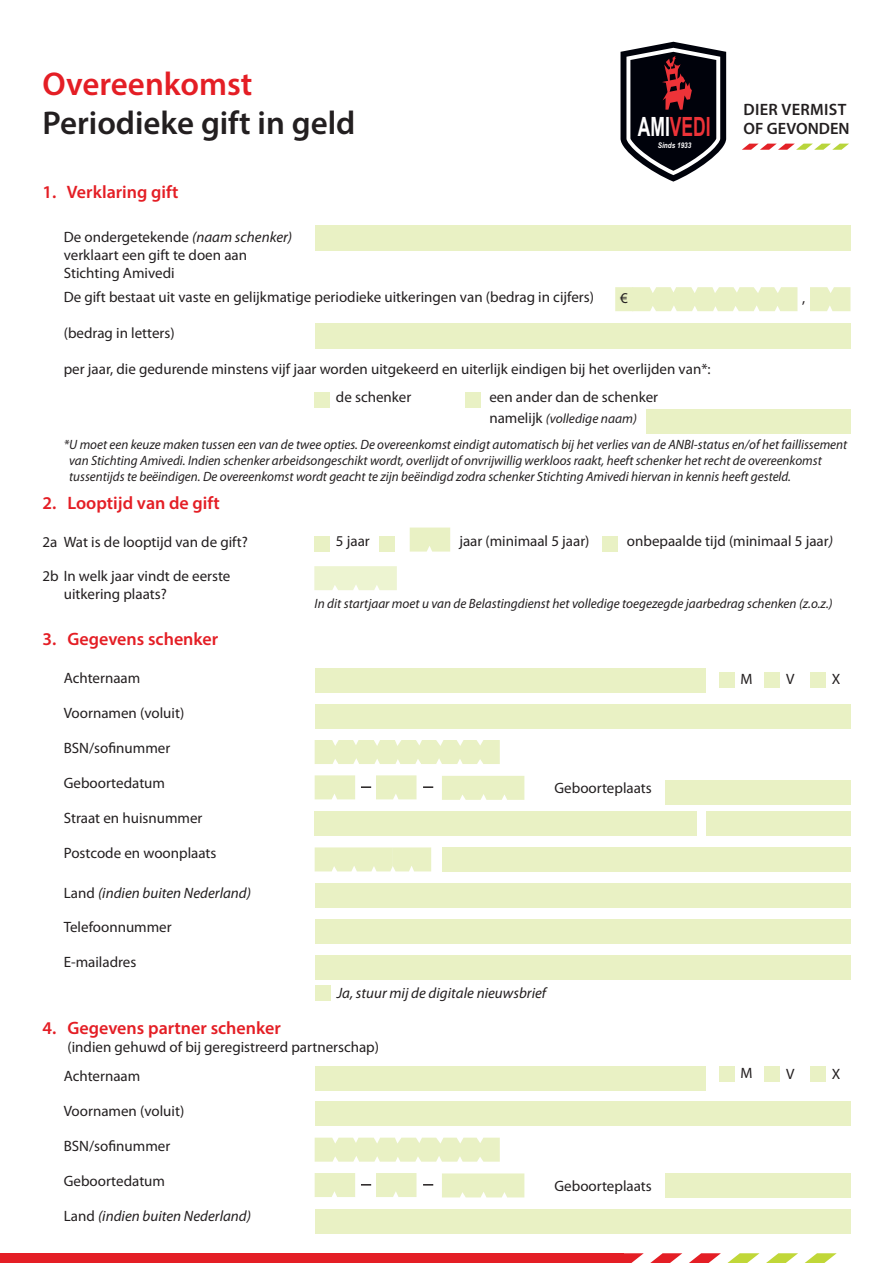
<style>
.page{position:relative;width:893px;height:1263px;background:#fff}
.page>*{position:absolute;margin:0;border:0;box-sizing:border-box;transform-origin:0 0}
.t1{font:600 33px "Myriad Pro";color:#231f20}
.t2{font:600 33px "Myriad Pro";color:#e41e25}
.t3{font:700 26.55px "Arial Narrow";color:#ed3338;scale:.8 1}
.t4{font:600 18px "Myriad Pro";color:#e41e25}
.t5{font:600 16.5px/19.6px "Myriad Pro";letter-spacing:.02em;color:#231f20}
.t6{font:15px/18px "Myriad Pro";color:#231f20}
.t7{font:italic 15px "Myriad Pro";color:#231f20}
.t8{font:italic 13.5px/16.2px "Myriad Pro";color:#231f20}
.t9{font:italic 700 7.8px "Arial Narrow";color:#fff}
.s1{color:#fff}
.s2{font-style:italic}
.s3{font-style:normal;font-size:15px}
.s4{font-style:normal}
</style>
<div class="page">
<svg style="left:620px;top:42px;width:106px;height:140px"></svg>
<svg style="left:742px;top:144px;width:107px;height:6px"></svg>
<div style="left:314px;top:536px;width:16px;height:15px;background:#e9f1c4"></div>
<div style="left:379px;top:536px;width:16px;height:15px;background:#e9f1c4"></div>
<svg style="left:410px;top:527px;width:40px;height:24px"></svg>
<div style="left:314px;top:566px;width:83px;height:24px;background:#edf4d1"></div>
<div style="left:602px;top:536px;width:16px;height:15px;background:#e9f1c4"></div>
<div style="left:646px;top:409px;width:204px;height:24px;background:#e9f1c4"></div>
<div style="left:314px;top:392px;width:16px;height:16px;background:#e9f1c4"></div>
<div style="left:466px;top:392px;width:15px;height:16px;background:#e9f1c4"></div>
<svg style="left:810px;top:287px;width:40px;height:24px"></svg>
<svg style="left:615px;top:287px;width:182px;height:24px;background:#eaf1c7"></svg>
<div style="left:315px;top:1102px;width:535px;height:24px;background:#e9f1c4"></div>
<div style="left:315px;top:1066px;width:390px;height:24px;background:#e9f1c4"></div>
<div style="left:315px;top:1209px;width:535px;height:24px;background:#e9f1c4"></div>
<svg style="left:315px;top:1137px;width:185px;height:24px;background:#eaf2c8"></svg>
<div style="left:665px;top:1174px;width:185px;height:24px;background:#e9f1c4"></div>
<svg style="left:315px;top:1173px;width:40px;height:24px"></svg>
<div style="left:442px;top:1173px;width:82px;height:24px;background:#e9f1c4"></div>
<svg style="left:361px;top:1173px;width:55px;height:24px"></svg>
<div style="left:315px;top:225px;width:535px;height:26px;background:#e9f1c4"></div>
<div style="left:315px;top:323px;width:535px;height:26px;background:#e9f1c4"></div>
<div style="left:0;top:1253px;width:624px;height:10px;background:#e41e25"></div>
<svg style="left:624px;top:1253px;width:213px;height:10px"></svg>
<div style="left:315px;top:704px;width:535px;height:24px;background:#e9f1c4"></div>
<div style="left:315px;top:668px;width:390px;height:24px;background:#e9f1c4"></div>
<div style="left:719px;top:672px;width:15px;height:16px;background:#e9f1c4"></div>
<div style="left:764px;top:672px;width:16px;height:15px;background:#e9f1c4"></div>
<div style="left:810px;top:672px;width:16px;height:15px;background:#e9f1c4"></div>
<div style="left:315px;top:811px;width:382px;height:25px;background:#e9f1c4"></div>
<svg style="left:315px;top:740px;width:185px;height:24px;background:#eaf1c7"></svg>
<div style="left:315px;top:883px;width:535px;height:24px;background:#e9f1c4"></div>
<div style="left:315px;top:919px;width:535px;height:24px;background:#e9f1c4"></div>
<div style="left:315px;top:955px;width:535px;height:24px;background:#e9f1c4"></div>
<div style="left:442px;top:847px;width:408px;height:24px;background:#e9f1c4"></div>
<svg style="left:315px;top:847px;width:116px;height:24px;background:#e9f1c6"></svg>
<div style="left:315px;top:985px;width:16px;height:15px;background:#e9f1c4"></div>
<svg style="left:315px;top:775px;width:40px;height:24px"></svg>
<div style="left:442px;top:776px;width:82px;height:24px;background:#e9f1c4"></div>
<svg style="left:361px;top:775px;width:55px;height:24px"></svg>
<svg style="left:423px;top:786px;width:10px;height:2px"></svg>
<div style="left:706px;top:811px;width:144px;height:25px;background:#e9f1c4"></div>
<div style="left:665px;top:780px;width:185px;height:24px;background:#e9f1c4"></div>
<div style="left:719px;top:1066px;width:15px;height:16px;background:#e9f1c4"></div>
<div style="left:764px;top:1066px;width:16px;height:15px;background:#e9f1c4"></div>
<div style="left:810px;top:1066px;width:16px;height:15px;background:#e9f1c4"></div>
<h1 class="t2" style="left:42px;top:63px;width:211px">Overeenkomst</h1>
<h1 class="t1" style="left:42px;top:102px;width:314px">Periodieke gift in geld</h1>
<p class="t4" style="left:42px;top:180px;width:137px">1. Verklaring gift</p>
<h2 class="t3" style="left:638px;top:107px;width:93px"><span class="s1">AMI</span>VEDI</h2>
<p class="t9" style="left:658px;top:140px;width:35px">Sinds 1933</p>
<p class="t5" style="left:743px;top:99px;width:108px">DIER VERMIST<br>OF GEVONDEN</p>
<p class="t6" style="left:64px;top:228px;width:230px">De ondergetekende <span class="s2">(naam schenker) </span>verklaart een gift te doen aan<br>Stichting Amivedi</p>
<p class="t6" style="left:64px;top:288px;width:532px">De gift bestaat uit vaste en gelijkmatige periodieke uitkeringen van (bedrag in cijfers)</p>
<p class="t6" style="left:64px;top:324px;width:112px">(bedrag in letters)</p>
<p class="t6" style="left:336px;top:355px;width:376px;line-height:27.6px;text-indent:-272px">per jaar, die gedurende minstens vijf jaar worden uitgekeerd en uiterlijk eindigen bij het overlijden van*: de schenker</p>
<p class="t6" style="left:620px;top:289px;width:9px">€</p>
<p class="t6" style="left:802px;top:289px;width:5px">,</p>
<p class="t6" style="left:489px;top:388px;width:170px">een ander dan de schenker</p>
<p class="t8" style="left:489px;top:410px;width:149px"><span class="s3">namelijk</span> (volledige naam)</p>
<p class="t8" style="left:69px;top:436px;width:780px;text-indent:-5px">* U moet een keuze maken tussen een van de twee opties. De overeenkomst eindigt automatisch bij het verlies van de ANBI-status en/of het faillissement van Stichting Amivedi. Indien schenker arbeidsongeschikt wordt, overlijdt of onvrijwillig werkloos raakt, heeft schenker het recht de overeenkomst tussentijds te beëindigen. De overeenkomst wordt geacht te zijn beëindigd zodra schenker Stichting Amivedi hiervan in kennis heeft gesteld.</p>
<p class="t4" style="left:42px;top:491px;width:179px">2. Looptijd van de gift</p>
<p class="t6" style="left:42px;top:533px;width:207px">2a Wat is de looptijd van de gift?</p>
<p class="t6" style="left:64px;top:567px;width:168px;text-indent:-21px">2b In welk jaar vindt de eerste uitkering plaats?</p>
<p class="t4" style="left:42px;top:627px;width:177px">3. Gegevens schenker</p>
<p class="t6" style="left:64px;top:669px;width:78px">Achternaam</p>
<p class="t6" style="left:64px;top:704px;width:122px">Voornamen (voluit)</p>
<p class="t6" style="left:64px;top:739px;width:108px">BSN/sofinummer</p>
<p class="t6" style="left:64px;top:774px;width:103px">Geboortedatum</p>
<p class="t6" style="left:64px;top:809px;width:140px">Straat en huisnummer</p>
<p class="t6" style="left:64px;top:843px;width:154px">Postcode en woonplaats</p>
<p class="t7" style="left:64px;top:883px;width:189px"><span class="s4">Land</span> (indien buiten Nederland)</p>
<p class="t6" style="left:64px;top:918px;width:109px">Telefoonnummer</p>
<p class="t6" style="left:64px;top:953px;width:74px">E-mailadres</p>
<p class="t6" style="left:336px;top:532px;width:35px">5 jaar</p>
<p class="t6" style="left:459px;top:532px;width:132px">jaar (minimaal 5 jaar)</p>
<p class="t6" style="left:627px;top:532px;width:208px">onbepaalde tijd (minimaal 5 jaar<span class="s2">)</span></p>
<p class="t8" style="left:315px;top:595px;width:519px">In dit startjaar moet u van de Belastingdienst het volledige toegezegde jaarbedrag schenken (z.o.z.)</p>
<p class="t6" style="left:554px;top:779px;width:99px">Geboorteplaats</p>
<p class="t7" style="left:337px;top:983px;width:211px">Ja, stuur mij de digitale nieuwsbrief</p>
<p class="t6" style="left:740px;top:670px;width:14px">M</p>
<p class="t6" style="left:786px;top:670px;width:10px">V</p>
<p class="t6" style="left:832px;top:670px;width:10px">X</p>
<p class="t4" style="left:42px;top:1016px;width:240px">4. Gegevens partner schenker</p>
<p class="t6" style="left:64px;top:1032px;width:317px;line-height:28.8px">(indien gehuwd of bij geregistreerd partnerschap)<br>Achternaam</p>
<p class="t6" style="left:64px;top:1101px;width:122px">Voornamen (voluit)</p>
<p class="t6" style="left:64px;top:1136px;width:108px">BSN/sofinummer</p>
<p class="t6" style="left:64px;top:1171px;width:103px">Geboortedatum</p>
<p class="t7" style="left:64px;top:1206px;width:189px"><span class="s4">Land</span> (indien buiten Nederland)</p>
<p class="t6" style="left:554px;top:1177px;width:99px">Geboorteplaats</p>
<p class="t6" style="left:740px;top:1064px;width:14px">M</p>
<p class="t6" style="left:786px;top:1064px;width:10px">V</p>
<p class="t6" style="left:832px;top:1064px;width:10px">X</p>
</div>
